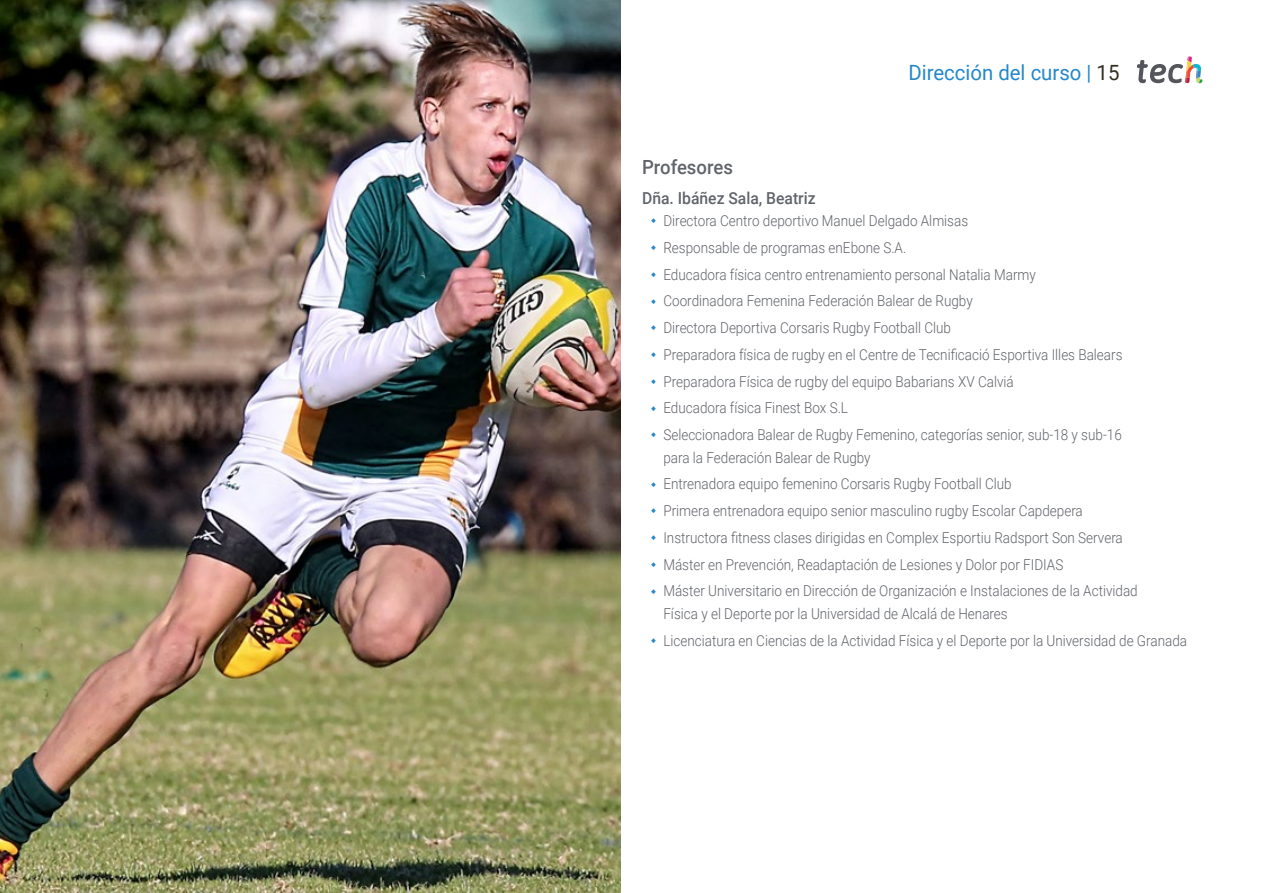
<style>
.page{position:relative;width:1263px;height:893px;background:#fff}
.page>*{position:absolute;margin:0;border:0;box-sizing:border-box;transform-origin:0 0}
.t1{font:21px "Roboto";color:#2488c9}
.t2{font:500 19.5px "Roboto";color:#61646a;scale:.95 1}
.t3{font:500 16.5px "Roboto";color:#61646a;scale:.95 1}
.t4{font:300 15px/26.7px "Roboto";color:#61646a;scale:.9 1}
.s1{color:#312e20}
</style>
<div class="page">
<img style="left:0;top:0;width:621px;height:893px">
<svg style="left:1137px;top:57px;width:65px;height:27px"></svg>
<h1 class="t1" style="left:908px;top:57px;width:213px">Dirección del curso | <span class="s1">15</span></h1>
<h2 class="t2" style="left:642px;top:154px;width:97px">Profesores</h2>
<p class="t3" style="left:642px;top:186px;width:184px">Dña. Ibáñez Sala, Beatriz</p>
<p class="t4" style="left:663px;top:207px;width:512px">Directora Centro deportivo Manuel Delgado Almisas<br>Responsable de programas enEbone S.A.<br>Educadora física centro entrenamiento personal Natalia Marmy<br>Coordinadora Femenina Federación Balear de Rugby<br>Directora Deportiva Corsaris Rugby Football Club<br>Preparadora física de rugby en el Centre de Tecnificació Esportiva Illes Balears Preparadora Física de rugby del equipo Babarians XV Calviá<br>Educadora física Finest Box S.L<br>Seleccionadora Balear de Rugby Femenino, categorías senior, sub-18 y sub-16</p>
<p class="t4" style="left:663px;top:443px;width:529px">para la Federación Balear de Rugby<br>Entrenadora equipo femenino Corsaris Rugby Football Club<br>Primera entrenadora equipo senior masculino rugby Escolar Capdepera Instructora fitness clases dirigidas en Complex Esportiu Radsport Son Servera Máster en Prevención, Readaptación de Lesiones y Dolor por FIDIAS<br>Máster Universitario en Dirección de Organización e Instalaciones de la Actividad</p>
<p class="t4" style="left:663px;top:600px;width:583px">Física y el Deporte por la Universidad de Alcalá de Henares<br>Licenciatura en Ciencias de la Actividad Física y el Deporte por la Universidad de Granada</p>
</div>
